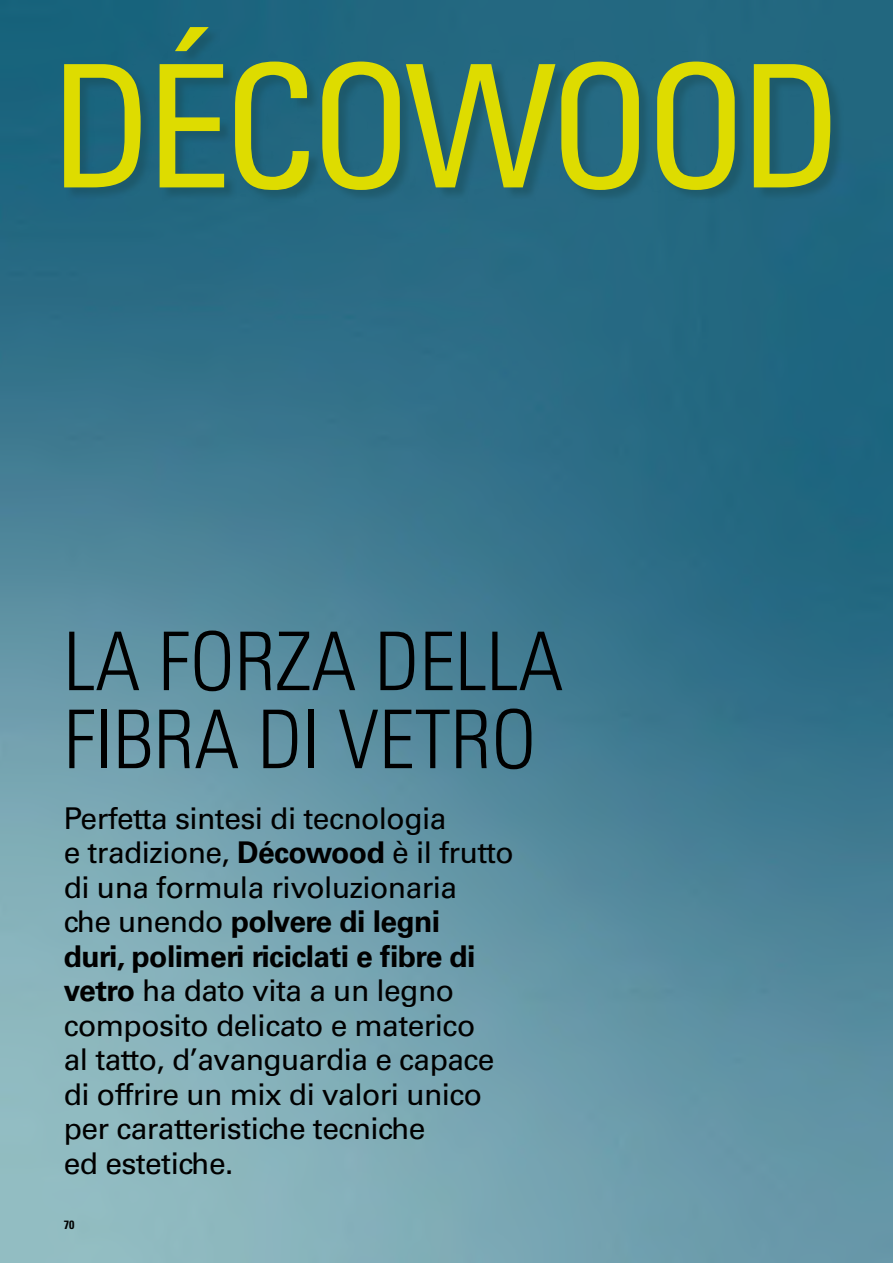
<style>
.page{position:relative;width:893px;height:1263px;background:#fff}
.page>*{position:absolute;margin:0;border:0;box-sizing:border-box;transform-origin:0 0}
.t1{font:condensed 170.7px "Univers LT Std";letter-spacing:-.05em;color:#dedc00}
.t2{font:300 condensed 81px/78px "Univers LT Std";color:#000}
.t3{font:30px/34.5px "Univers LT Std";letter-spacing:-.02em;color:#000}
.t4{font:700 condensed 12px "Univers LT Std";color:#000}
.s1{font-weight:700}
</style>
<div class="page">
<img style="left:0;top:0;width:893px;height:1263px">
<div style="left:66px;top:29px;width:778px;height:173px;background:#194d59;opacity:.5"></div>
<h1 class="t1" style="left:50px;top:19px;width:795px">DÉCOWOOD</h1>
<h2 class="t2" style="left:64px;top:623px;width:501px">LA FORZA DELLA<br>FIBRA DI VETRO</h2>
<p class="t3" style="left:64px;top:801px;width:451px">Perfetta sintesi di tecnologia<br>e tradizione, <span class="s1">Décowood</span> è il frutto di una formula rivoluzionaria<br>che unendo <span class="s1">polvere di legni<br>duri, polimeri riciclati e fibre di vetro</span> ha dato vita a un legno composito delicato e materico<br>al tatto, d’avanguardia e capace di offrire un mix di valori unico per caratteristiche tecniche<br>ed estetiche.</p>
<p class="t4" style="left:64px;top:1218px;width:12px">70</p>
</div>
